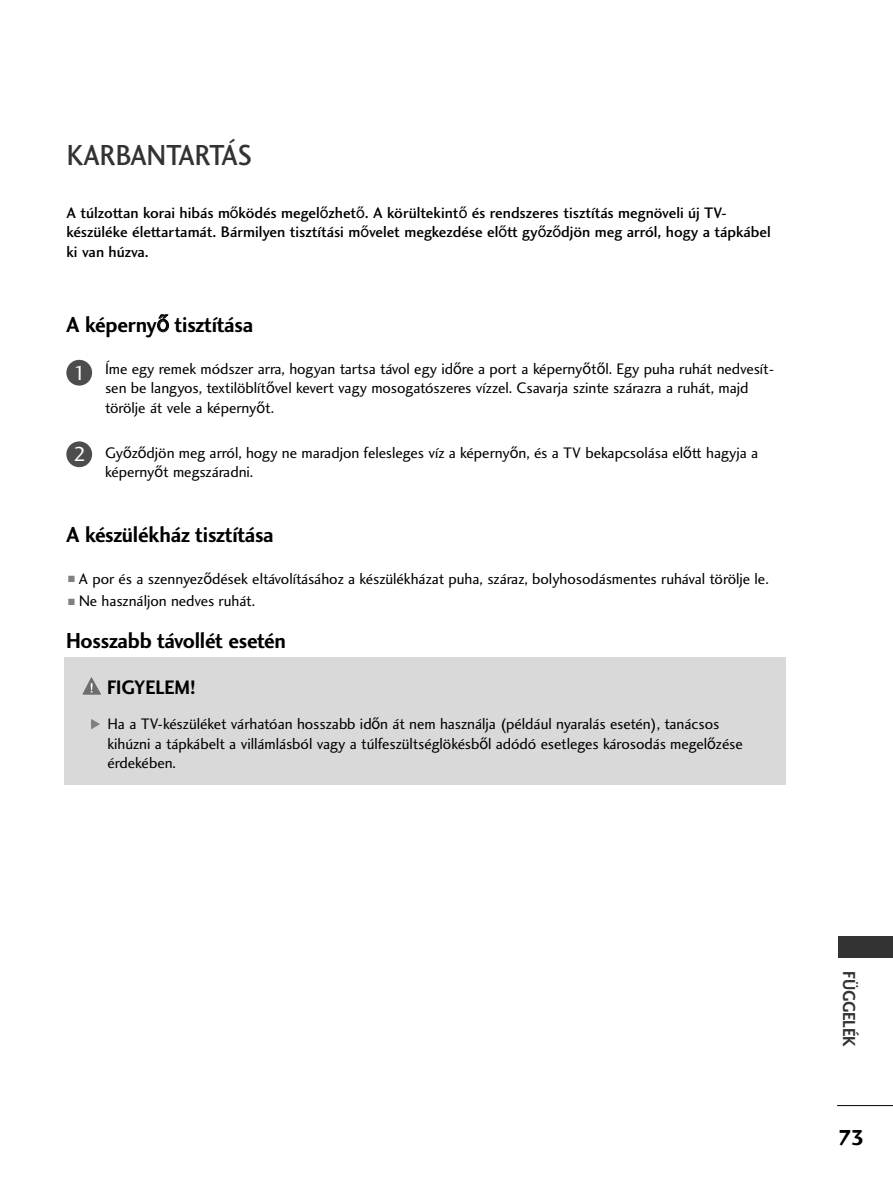
<style>
.page{position:relative;width:893px;height:1190px;background:#fff}
.page>*{position:absolute;margin:0;border:0;box-sizing:border-box;transform-origin:0 0}
.t1{font:30px "Charlotte Sans Medium Plain";color:#333;scale:.9 1}
.t2{font:22.5px "Charlotte Sans Bold Plain";letter-spacing:-.01em;color:#000;scale:.95 1}
.t3{font:22.5px "Charlotte Sans Bold Plain";letter-spacing:-.01em;color:#000}
.t4{font:21px "Charlotte Sans Book Plain";color:#fff}
.t5{font:20.25px "Charlotte Sans Bold Plain";color:#000;scale:.95 1}
.t6{font:18px "Charlotte Sans Bold Plain";color:#333;scale:.9 1}
.t7{font:15.75px/19.5px "Charlotte Sans Book Plain";letter-spacing:-.005em;color:#000}
.t8{font:15.75px/19.5px "Charlotte Sans Medium Plain";color:#000}
.s1{font-family:"Manual Four"}
.s2{color:#808080}
</style>
<div class="page">
<hr style="left:837px;top:1105px;width:55px;height:1px;background:#000">
<div style="left:838px;top:936px;width:54px;height:21px;background:#333"></div>
<div style="left:64px;top:657px;width:722px;height:127px;background:#d9d9d9"></div>
<svg style="left:91px;top:719px;width:9px;height:10px"></svg>
<svg style="left:82px;top:677px;width:19px;height:17px"></svg>
<div style="left:66px;top:360px;width:26px;height:25px;background:#4d4d4d;border-radius:50%"></div>
<div style="left:66px;top:441px;width:26px;height:26px;background:#4d4d4d;border-radius:50%"></div>
<h1 class="t1" style="left:67px;top:143px;width:207px">KARBANTARTÁS</h1>
<p class="t8" style="left:66px;top:204px;width:705px">A túlzottan korai hibás m<span class="s1">≠</span>ködés megel<span class="s1">≠</span>zhet<span class="s1">≠</span>. A körültekint<span class="s1">≠</span> és rendszeres tisztítás megnöveli új TV&shy;készüléke élettartamát. Bármilyen tisztítási m<span class="s1">≠</span>velet megkezdése el<span class="s1">≠</span>tt gy<span class="s1">≠</span>z<span class="s1">≠</span>djön meg arról, hogy a tápkábel ki van húzva.</p>
<h2 class="t2" style="left:66px;top:315px;width:198px">A képerny<span class="s1">≠</span> tisztítása</h2>
<p class="t7" style="left:105px;top:360px;width:670px">Íme egy remek módszer arra, hogyan tartsa távol egy id<span class="s1">≠</span>re a port a képerny<span class="s1">≠</span>t<span class="s1">≠</span>l. Egy puha ruhát nedvesít&shy;sen be langyos, textilöblít<span class="s1">≠</span>vel kevert vagy mosogatószeres vízzel. Csavarja szinte szárazra a ruhát, majd törölje át vele a képerny<span class="s1">≠</span>t.</p>
<p class="t7" style="left:105px;top:444px;width:655px">Gy<span class="s1">≠</span>z<span class="s1">≠</span>djön meg arról, hogy ne maradjon felesleges víz a képerny<span class="s1">≠</span>n, és a TV bekapcsolása el<span class="s1">≠</span>tt hagyja a képerny<span class="s1">≠</span>t megszáradni.</p>
<h3 class="t4" style="left:74px;top:364px;width:14px">1</h3>
<h3 class="t4" style="left:74px;top:446px;width:14px">2</h3>
<h2 class="t2" style="left:66px;top:525px;width:220px">A készülékház tisztítása</h2>
<p class="t7" style="left:68px;top:570px;width:702px"><span class="s2">■</span> A por és a szennyez<span class="s1">≠</span>dések eltávolításához a készülékházat puha, száraz, bolyhosodásmentes ruhával törölje le.</p>
<p class="t7" style="left:68px;top:592px;width:189px"><span class="s2">■</span> Ne használjon nedves ruhát.</p>
<h2 class="t2" style="left:66px;top:632px;width:233px">Hosszabb távollét esetén</h2>
<p class="t5" style="left:107px;top:679px;width:95px">FIGYELEM!</p>
<p class="t7" style="left:107px;top:715px;width:637px">Ha a TV-készüléket várhatóan hosszabb id<span class="s1">≠</span>n át nem használja (például nyaralás esetén), tanácsos kihúzni a tápkábelt a villámlásból vagy a túlfeszültséglökésb<span class="s1">≠</span>l adódó esetleges károsodás megel<span class="s1">≠</span>zése érdekében.</p>
<p class="t6" style="left:856px;top:970px;width:86px;rotate:90deg">FÜGGELÉK</p>
<h2 class="t3" style="left:837px;top:1128px;width:28px">73</h2>
</div>
